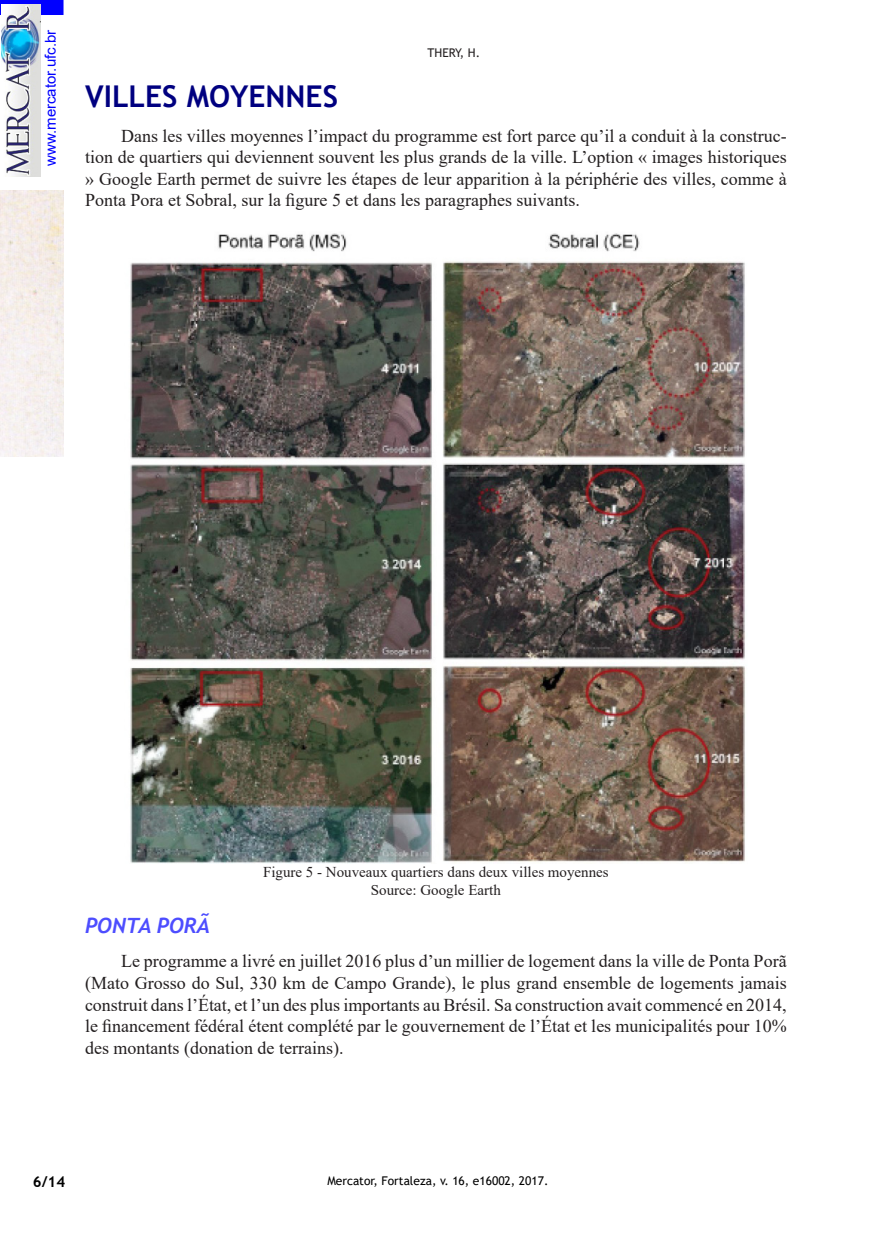
<style>
.page{position:relative;width:893px;height:1234px;background:#fff}
.page>*{position:absolute;margin:0;border:0;box-sizing:border-box;transform-origin:0 0}
.SUBTÍTULO_1{font:700 30px "Trebuchet MS";color:#000080}
.SUBTÍTULO_2{font:italic 700 21px "Trebuchet";color:#4d4dff}
.t1{font:18px/21.6px "Times New Roman";color:#231f20;text-align:justify}
.LEGENDA{font:15px "Times New Roman";color:#231f20}
.t2{font:15px "Arial";color:#00f}
.t3{font:700 15px "Trebuchet MS";color:#000}
.t4{font:12px "Trebuchet MS";color:#000}
.t5{font:12px "Trebuchet MS";color:#231f20}
</style>
<div class="page">
<img style="left:0;top:190px;width:64px;height:266px">
<div style="left:0;top:0;width:64px;height:15px;background:#00f"></div>
<img style="left:1px;top:4px;width:39px;height:173px">
<img style="left:130px;top:233px;width:615px;height:630px">
<p class="t2" style="left:40px;top:166px;width:138px;rotate:-90deg">www.mercator.ufc.br</p>
<p class="t5" style="left:428px;top:45px;width:54px">THERY, H.</p>
<p class="SUBTÍTULO_1" style="left:85px;top:78px;width:254px">VILLES MOYENNES</p>
<p class="t1" style="left:85px;top:124px;width:703px;text-indent:36px">Dans les villes moyennes l’impact du programme est fort parce qu’il a conduit à la construc&shy;tion de quartiers qui deviennent souvent les plus grands de la ville. L’option « images historiques » Google Earth permet de suivre les étapes de leur apparition à la périphérie des villes, comme à Ponta Pora et Sobral, sur la figure 5 et dans les paragraphes suivants.</p>
<p class="LEGENDA" style="left:263px;top:861px;width:347px">Figure 5 - Nouveaux quartiers dans deux villes moyennes</p>
<p class="LEGENDA" style="left:371px;top:879px;width:131px">Source: Google Earth</p>
<p class="SUBTÍTULO_2" style="left:85px;top:911px;width:126px">PONTA PORÃ</p>
<p class="t1" style="left:85px;top:949px;width:703px;text-indent:36px">Le programme a livré en juillet 2016 plus d’un millier de logement dans la ville de Ponta Porã (Mato Grosso do Sul, 330 km de Campo Grande), le plus grand ensemble de logements jamais construit dans l’État, et l’un des plus importants au Brésil. Sa construction avait commencé en 2014, le financement fédéral étent complété par le gouvernement de l’État et les municipalités pour 10% des montants (donation de terrains).</p>
<p class="t3" style="left:33px;top:1172px;width:34px">6/14</p>
<p class="t4" style="left:327px;top:1172px;width:223px">Mercator, Fortaleza, v. 16, e16002, 2017.</p>
</div>
